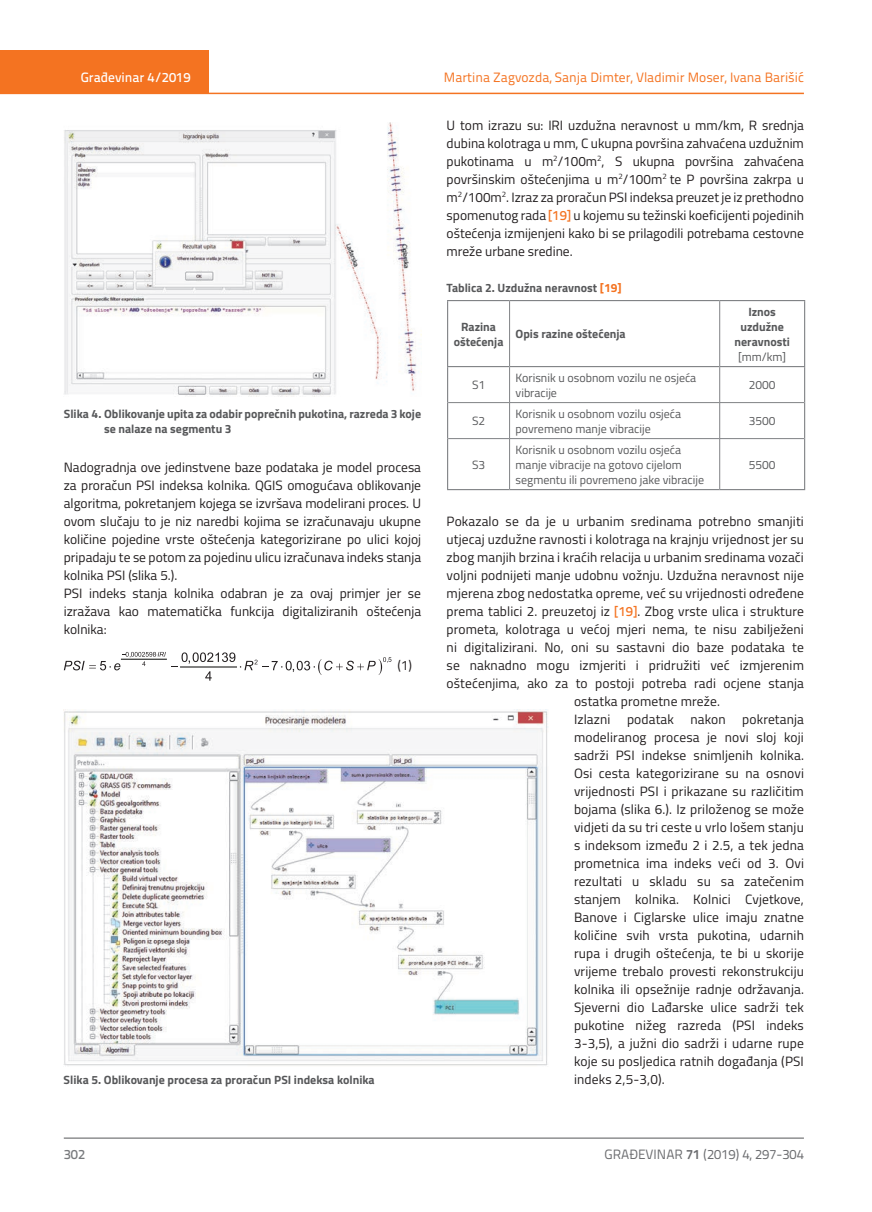
<style>
.page{position:relative;width:872px;height:1212px;background:#fff}
.page>*{position:absolute;margin:0;border:0;box-sizing:border-box;transform-origin:0 0}
.t1{font:13.5px/18px "Titillium";letter-spacing:.01em;color:#231f20}
.t2{font:13.5px "Titillium Text 22 L";color:#f47321}
.t3{font:13.5px "Titillium Text 22 L";color:#6c6d70}
.t4{font:500 13.5px "Titillium Text 22 L";color:#fff}
.t5{font:500 13.5px "Titillium Text 22 L";color:#787a7d}
.t6{font:700 12px/15px "Titillium";color:#57585a;text-align:center}
.t7{font:12px/15px "Titillium";color:#57585a}
.s1{font-family:"Titillium Text 22 L";font-weight:500;color:#f47321}
.s2{color:#f47321}
.s3{font-weight:700}
</style>
<div class="page">
<div style="left:0;top:50px;width:208px;height:44px;background:#f47321"></div>
<hr style="left:0;top:93px;width:804px;height:1px;background:#f47321">
<hr style="left:64px;top:1138px;width:740px;height:1px;background:#57585a">
<svg style="left:64px;top:652px;width:327px;height:29px"></svg>
<img style="left:64px;top:122px;width:357px;height:275px">
<img style="left:64px;top:709px;width:484px;height:357px">
<hr style="left:509px;top:301px;width:1px;height:65px;background:#808285">
<hr style="left:719px;top:301px;width:1px;height:65px;background:#808285">
<hr style="left:509px;top:367px;width:1px;height:35px;background:#808285">
<hr style="left:719px;top:367px;width:1px;height:35px;background:#808285">
<hr style="left:448px;top:402px;width:61px;height:1px;background:#808285">
<hr style="left:509px;top:402px;width:210px;height:1px;background:#808285">
<hr style="left:509px;top:403px;width:1px;height:35px;background:#808285">
<hr style="left:719px;top:402px;width:85px;height:1px;background:#808285">
<hr style="left:719px;top:403px;width:1px;height:35px;background:#808285">
<hr style="left:448px;top:438px;width:61px;height:1px;background:#808285">
<hr style="left:509px;top:438px;width:210px;height:1px;background:#808285">
<hr style="left:509px;top:439px;width:1px;height:50px;background:#808285">
<hr style="left:719px;top:438px;width:85px;height:1px;background:#808285">
<hr style="left:719px;top:439px;width:1px;height:50px;background:#808285">
<hr style="left:447px;top:367px;width:1px;height:36px;background:#808285">
<hr style="left:804px;top:367px;width:1px;height:36px;background:#808285">
<hr style="left:447px;top:403px;width:1px;height:36px;background:#808285">
<hr style="left:804px;top:403px;width:1px;height:36px;background:#808285">
<hr style="left:447px;top:439px;width:1px;height:50px;background:#808285">
<hr style="left:804px;top:439px;width:1px;height:50px;background:#808285">
<hr style="left:447px;top:489px;width:62px;height:1px;background:#808285">
<hr style="left:509px;top:489px;width:210px;height:1px;background:#808285">
<hr style="left:719px;top:489px;width:86px;height:1px;background:#808285">
<hr style="left:447px;top:300px;width:62px;height:1px;background:#808285">
<hr style="left:447px;top:301px;width:1px;height:65px;background:#808285">
<hr style="left:509px;top:300px;width:210px;height:1px;background:#808285">
<hr style="left:719px;top:300px;width:86px;height:1px;background:#808285">
<hr style="left:804px;top:301px;width:1px;height:65px;background:#808285">
<hr style="left:447px;top:366px;width:62px;height:1px;background:#808285">
<hr style="left:509px;top:366px;width:210px;height:1px;background:#808285">
<hr style="left:719px;top:366px;width:86px;height:1px;background:#808285">
<p class="t4" style="left:81px;top:67px;width:111px">Građevinar 4/2019</p>
<p class="t6" style="left:104px;top:405px;width:318px;text-align:left;text-indent:-40px">Slika 4. Oblikovanje upita za odabir poprečnih pukotina, razreda 3 koje se nalaze na segmentu 3</p>
<p class="t1" style="left:64px;top:457px;width:359px">Nadogradnja ove jedinstvene baze podataka je model procesa za proračun PSI indeksa kolnika. QGIS omogućava oblikovanje algoritma, pokretanjem kojega se izvršava modelirani proces. U ovom slučaju to je niz naredbi kojima se izračunavaju ukupne količine pojedine vrste oštećenja kategorizirane po ulici kojoj pripadaju te se potom za pojedinu ulicu izračunava indeks stanja kolnika PSI (slika 5.).<br>PSI indeks stanja kolnika odabran je za ovaj primjer jer se izražava kao matematička funkcija digitaliziranih oštećenja kolnika:</p>
<p class="t1" style="left:397px;top:656px;width:16px">(1)</p>
<p class="t2" style="left:444px;top:68px;width:361px">Martina Zagvozda, Sanja Dimter, Vladimir Moser, Ivana Barišić</p>
<p class="t1" style="left:446px;top:115px;width:359px;text-align:justify">U tom izrazu su: IRI uzdužna neravnost u mm/km, R srednja dubina kolotraga u mm, C ukupna površina zahvaćena uzdužnim pukotinama u m<sup>2</sup>/100m<sup>2</sup>, S ukupna površina zahvaćena površinskim oštećenjima u m<sup>2</sup>/100m<sup>2</sup> te P površina zakrpa u m<sup>2</sup>/100m<sup>2</sup>. Izraz za proračun PSI indeksa preuzet je iz prethodno spomenutog rada <span class="s1">[19]</span> u kojemu su težinski koeficijenti pojedinih oštećenja izmijenjeni kako bi se prilagodili potrebama cestovne mreže urbane sredine.</p>
<p class="t6" style="left:446px;top:279px;width:177px">Tablica 2. Uzdužna neravnost <span class="s2">[19]</span></p>
<p class="t6" style="left:454px;top:318px;width:51px">Razina oštećenja</p>
<p class="t6" style="left:515px;top:326px;width:112px">Opis razine oštećenja</p>
<p class="t6" style="left:734px;top:303px;width:57px">Iznos uzdužne neravnosti</p>
<p class="t7" style="left:738px;top:348px;width:50px">[mm/km]</p>
<p class="t7" style="left:472px;top:377px;width:15px">S1</p>
<p class="t7" style="left:515px;top:369px;width:182px">Korisnik u osobnom vozilu ne osjeća vibracije</p>
<p class="t7" style="left:748px;top:377px;width:28px">2000</p>
<p class="t7" style="left:472px;top:413px;width:15px">S2</p>
<p class="t7" style="left:515px;top:405px;width:167px">Korisnik u osobnom vozilu osjeća povremeno manje vibracije</p>
<p class="t7" style="left:748px;top:413px;width:28px">3500</p>
<p class="t7" style="left:472px;top:456px;width:15px">S3</p>
<p class="t7" style="left:515px;top:441px;width:190px">Korisnik u osobnom vozilu osjeća manje vibracije na gotovo cijelom segmentu ili povremeno jake vibracije</p>
<p class="t7" style="left:748px;top:456px;width:28px">5500</p>
<p class="t1" style="left:446px;top:511px;width:359px">Pokazalo se da je u urbanim sredinama potrebno smanjiti</p>
<p class="t1" style="left:446px;top:529px;width:359px">utjecaj uzdužne ravnosti i kolotraga na krajnju vrijednost jer su</p>
<p class="t1" style="left:446px;top:547px;width:359px">zbog manjih brzina i kraćih relacija u urbanim sredinama vozači</p>
<p class="t1" style="left:446px;top:565px;width:359px">voljni podnijeti manje udobnu vožnju. Uzdužna neravnost nije</p>
<p class="t1" style="left:446px;top:583px;width:359px">mjerena zbog nedostatka opreme, već su vrijednosti određene</p>
<p class="t1" style="left:446px;top:601px;width:359px">prema tablici 2. preuzetoj iz <span class="s1">[19]</span>. Zbog vrste ulica i strukture</p>
<p class="t1" style="left:446px;top:620px;width:359px">prometa, kolotraga u većoj mjeri nema, te nisu zabilježeni</p>
<p class="t1" style="left:446px;top:638px;width:359px">ni digitalizirani. No, oni su sastavni dio baze podataka te</p>
<p class="t1" style="left:446px;top:656px;width:359px">se naknadno mogu izmjeriti i pridružiti već izmjerenim</p>
<p class="t1" style="left:446px;top:674px;width:359px">oštećenjima, ako za to postoji potreba radi ocjene stanja</p>
<p class="t1" style="left:574px;top:692px;width:147px">ostatka prometne mreže.</p>
<p class="t1" style="left:574px;top:710px;width:231px">Izlazni podatak nakon pokretanja</p>
<p class="t1" style="left:574px;top:728px;width:231px">modeliranog procesa je novi sloj koji</p>
<p class="t1" style="left:574px;top:746px;width:231px">sadrži PSI indekse snimljenih kolnika.</p>
<p class="t1" style="left:574px;top:764px;width:231px">Osi cesta kategorizirane su na osnovi</p>
<p class="t1" style="left:574px;top:782px;width:231px">vrijednosti PSI i prikazane su različitim</p>
<p class="t1" style="left:574px;top:800px;width:231px">bojama (slika 6.). Iz priloženog se može</p>
<p class="t1" style="left:574px;top:818px;width:231px">vidjeti da su tri ceste u vrlo lošem stanju</p>
<p class="t1" style="left:574px;top:836px;width:231px">s indeksom između 2 i 2.5, a tek jedna</p>
<p class="t1" style="left:574px;top:854px;width:231px">prometnica ima indeks veći od 3. Ovi</p>
<p class="t1" style="left:574px;top:872px;width:231px">rezultati u skladu su sa zatečenim</p>
<p class="t1" style="left:574px;top:890px;width:231px">stanjem kolnika. Kolnici Cvjetkove,</p>
<p class="t1" style="left:574px;top:908px;width:231px">Banove i Ciglarske ulice imaju znatne</p>
<p class="t1" style="left:574px;top:926px;width:231px">količine svih vrsta pukotina, udarnih</p>
<p class="t1" style="left:574px;top:944px;width:231px">rupa i drugih oštećenja, te bi u skorije</p>
<p class="t1" style="left:574px;top:962px;width:231px">vrijeme trebalo provesti rekonstrukciju</p>
<p class="t1" style="left:574px;top:980px;width:231px">kolnika ili opsežnije radnje održavanja.</p>
<p class="t1" style="left:574px;top:998px;width:231px">Sjeverni dio Lađarske ulice sadrži tek</p>
<p class="t1" style="left:574px;top:1016px;width:231px">pukotine nižeg razreda (PSI indeks</p>
<p class="t1" style="left:574px;top:1034px;width:231px">3-3,5), a južni dio sadrži i udarne rupe</p>
<p class="t1" style="left:574px;top:1052px;width:231px">koje su posljedica ratnih događanja (PSI</p>
<p class="t6" style="left:64px;top:1072px;width:313px">Slika 5. Oblikovanje procesa za proračun PSI indeksa kolnika</p>
<p class="t1" style="left:574px;top:1070px;width:92px">indeks 2,5-3,0).</p>
<p class="t5" style="left:64px;top:1144px;width:23px">302</p>
<p class="t3" style="left:604px;top:1144px;width:201px">GRAĐEVINAR <span class="s3">71</span> (2019) 4, 297-304</p>
</div>
